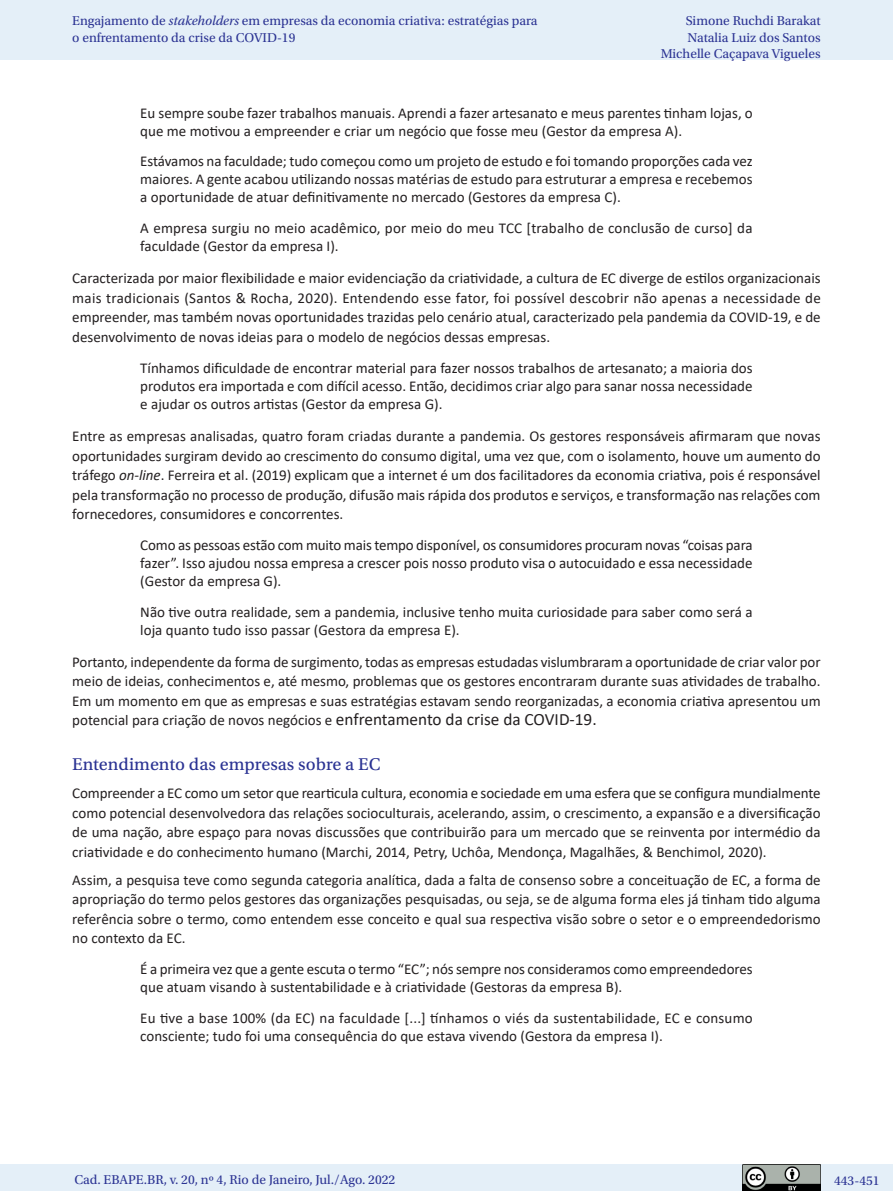
<style>
.page{position:relative;width:893px;height:1191px;background:#fff}
.page>*{position:absolute;margin:0;border:0;box-sizing:border-box;transform-origin:0 0}
._07_2_sub2{font:18px "Utopia Std Capt";color:#2b3393}
._06_0_texto{font:15px/19.5px "Calibri";color:#231f20;text-align:justify}
._06_2_citação{font:15px/18px "Calibri";color:#231f20}
.t1{font:13.5px/16.5px "Utopia Std";color:#2b3393}
.s1{font-style:italic}
.s2{font-size:17.25px}
</style>
<div class="page">
<div style="left:0;top:0;width:893px;height:60px;background:#e4eff8"></div>
<div style="left:0;top:1164px;width:893px;height:27px;background:#e4eff8"></div>
<img style="left:743px;top:1164px;width:78px;height:27px">
<p class="t1" style="left:72px;top:13px;width:467px">Engajamento de <span class="s1">stakeholders</span> em empresas da economia criativa: estratégias para o enfrentamento da crise da COVID-19</p>
<p class="t1" style="left:661px;top:13px;width:161px;text-align:right">Simone Ruchdi Barakat<br>Natalia Luiz dos Santos<br>Michelle Caçapava Vigueles</p>
<p class="_06_2_citação" style="left:140px;top:103px;width:614px">Eu sempre soube fazer trabalhos manuais. Aprendi a fazer artesanato e meus parentes tinham lojas, o que me motivou a empreender e criar um negócio que fosse meu (Gestor da empresa A).</p>
<p class="_06_2_citação" style="left:140px;top:152px;width:614px;text-align:justify">Estávamos na faculdade; tudo começou como um projeto de estudo e foi tomando proporções cada vez maiores. A gente acabou utilizando nossas matérias de estudo para estruturar a empresa e recebemos a oportunidade de atuar definitivamente no mercado (Gestores da empresa C).</p>
<p class="_06_2_citação" style="left:140px;top:219px;width:614px">A empresa surgiu no meio acadêmico, por meio do meu TCC [trabalho de conclusão de curso] da faculdade (Gestor da empresa I).</p>
<p class="_06_0_texto" style="left:72px;top:268px;width:750px">Caracterizada por maior flexibilidade e maior evidenciação da criatividade, a cultura de EC diverge de estilos organizacionais mais tradicionais (Santos &amp; Rocha, 2020). Entendendo esse fator, foi possível descobrir não apenas a necessidade de empreender, mas também novas oportunidades trazidas pelo cenário atual, caracterizado pela pandemia da COVID-19, e de desenvolvimento de novas ideias para o modelo de negócios dessas empresas.</p>
<p class="_06_2_citação" style="left:140px;top:358px;width:614px;text-align:justify">Tínhamos dificuldade de encontrar material para fazer nossos trabalhos de artesanato; a maioria dos produtos era importada e com difícil acesso. Então, decidimos criar algo para sanar nossa necessidade e ajudar os outros artistas (Gestor da empresa G).</p>
<p class="_06_0_texto" style="left:72px;top:426px;width:750px">Entre as empresas analisadas, quatro foram criadas durante a pandemia. Os gestores responsáveis afirmaram que novas oportunidades surgiram devido ao crescimento do consumo digital, uma vez que, com o isolamento, houve um aumento do tráfego <span class="s1">on-line</span>. Ferreira et al. (2019) explicam que a internet é um dos facilitadores da economia criativa, pois é responsável pela transformação no processo de produção, difusão mais rápida dos produtos e serviços, e transformação nas relações com fornecedores, consumidores e concorrentes.</p>
<p class="_06_2_citação" style="left:140px;top:535px;width:614px;text-align:justify">Como as pessoas estão com muito mais tempo disponível, os consumidores procuram novas “coisas para fazer”. Isso ajudou nossa empresa a crescer pois nosso produto visa o autocuidado e essa necessidade (Gestor da empresa G).</p>
<p class="_06_2_citação" style="left:140px;top:602px;width:614px">Não tive outra realidade, sem a pandemia, inclusive tenho muita curiosidade para saber como será a loja quanto tudo isso passar (Gestora da empresa E).</p>
<p class="_06_0_texto" style="left:72px;top:651px;width:750px">Portanto, independente da forma de surgimento, todas as empresas estudadas vislumbraram a oportunidade de criar valor por meio de ideias, conhecimentos e, até mesmo, problemas que os gestores encontraram durante suas atividades de trabalho.<br>Em um momento em que as empresas e suas estratégias estavam sendo reorganizadas, a economia criativa apresentou um potencial para criação de novos negócios e <span class="s2">enfrentamento da crise da COVID-19.</span></p>
<p class="_07_2_sub2" style="left:72px;top:754px;width:310px">Entendimento das empresas sobre a EC</p>
<p class="_06_0_texto" style="left:72px;top:783px;width:750px">Compreender a EC como um setor que rearticula cultura, economia e sociedade em uma esfera que se configura mundialmente como potencial desenvolvedora das relações socioculturais, acelerando, assim, o crescimento, a expansão e a diversificação de uma nação, abre espaço para novas discussões que contribuirão para um mercado que se reinventa por intermédio da criatividade e do conhecimento humano (Marchi, 2014, Petry, Uchôa, Mendonça, Magalhães, &amp; Benchimol, 2020).</p>
<p class="_06_0_texto" style="left:72px;top:870px;width:750px">Assim, a pesquisa teve como segunda categoria analítica, dada a falta de consenso sobre a conceituação de EC, a forma de apropriação do termo pelos gestores das organizações pesquisadas, ou seja, se de alguma forma eles já tinham tido alguma referência sobre o termo, como entendem esse conceito e qual sua respectiva visão sobre o setor e o empreendedorismo no contexto da EC.</p>
<p class="_06_2_citação" style="left:140px;top:960px;width:614px">É a primeira vez que a gente escuta o termo “EC”; nós sempre nos consideramos como empreendedores que atuam visando à sustentabilidade e à criatividade (Gestoras da empresa B).</p>
<p class="_06_2_citação" style="left:140px;top:1008px;width:614px">Eu tive a base 100% (da EC) na faculdade [...] tínhamos o viés da sustentabilidade, EC e consumo consciente; tudo foi uma consequência do que estava vivendo (Gestora da empresa I).</p>
<p class="t1" style="left:74px;top:1171px;width:322px">Cad. EBAPE.BR, v. 20, nº 4, Rio de Janeiro, Jul./Ago. 2022</p>
<p class="t1" style="left:834px;top:1172px;width:47px">443-451</p>
</div>
